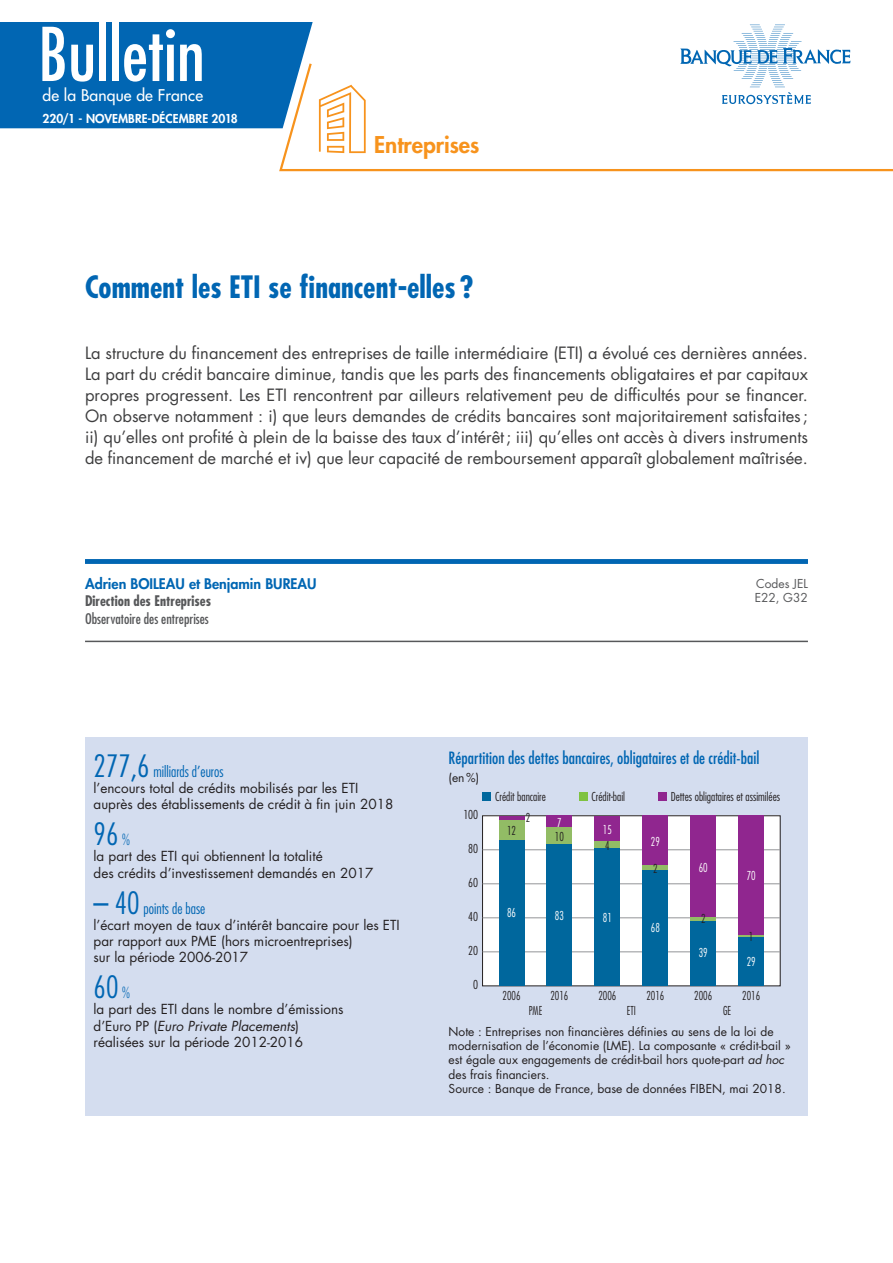
<style>
.page{position:relative;width:893px;height:1263px;background:#fff}
.page>*{position:absolute;margin:0;border:0;box-sizing:border-box;transform-origin:0 0}
.t1{font:condensed 72px "Futura Std";color:#fff}
.t2{font:700 condensed 30px "Futura Std";color:#0166b3}
.t3{font:300 condensed 30px "Futura Std";color:#0166b3}
.t4{font:800 22.5px "Futura Std";color:#f7931d}
.t5{font:16.5px/21px "Futura Std";color:#3e3e3f;text-align:justify}
.t6{font:condensed 16.5px "Futura Std";color:#0166b3}
.t7{font:500 15.75px "Futura Std";letter-spacing:.01em;color:#fff}
.t8{font:300 condensed 15px "Futura Std";color:#0166b3}
.t9{font:800 14.25px "Futura Std";color:#0166b3}
.t10{font:condensed 14.25px "Futura Std";color:#57585a}
.t11{font:700 condensed 14.25px "Futura Std";color:#57585a}
.t12{font:13.5px/16.2px "Futura Std";color:#231f20}
.t13{font:12px/14.4px "Futura Std";color:#231f20}
.t14{font:300 condensed 12px "Futura Std";color:#231f20}
.t15{font:300 condensed 12px "Futura Std";color:#231f20;scale:.9 1}
.t16{font:800 12px "Futura Std";letter-spacing:.005em;color:#fff}
.t17{font:300 condensed 12px "Futura Std";color:#fff;scale:.9 1}
.t18{font:12px/14.4px "Futura Std";color:#57585a}
.s1{font-size:30px}
.s2{font-size:15px}
.s3{font-style:italic}
</style>
<div class="page">
<svg style="left:278px;top:84px;width:615px;height:87px"></svg>
<svg style="left:680px;top:25px;width:171px;height:79px"></svg>
<svg style="left:319px;top:85px;width:47px;height:68px"></svg>
<div style="left:0;top:22px;width:313px;height:106px;background:#0166b3"></div>
<div style="left:85px;top:737px;width:723px;height:379px;background:#d4ddef"></div>
<div style="left:483px;top:816px;width:297px;height:170px;background:#fff"></div>
<hr style="left:483px;top:917px;width:297px;height:1px;background:#939598">
<hr style="left:483px;top:883px;width:297px;height:1px;background:#939598">
<hr style="left:483px;top:849px;width:297px;height:1px;background:#939598">
<div style="left:482px;top:793px;width:9px;height:8px;background:#00679d"></div>
<div style="left:579px;top:793px;width:8px;height:8px;background:#7fc241"></div>
<div style="left:658px;top:793px;width:8px;height:8px;background:#90268f"></div>
<hr style="left:483px;top:951px;width:297px;height:1px;background:#939598">
<div style="left:499px;top:839px;width:25px;height:147px;background:#00679d"></div>
<div style="left:499px;top:819px;width:25px;height:20px;background:#92bc65"></div>
<hr style="left:499px;top:816px;width:25px;height:3px;background:#90268f">
<div style="left:547px;top:844px;width:25px;height:142px;background:#00679d"></div>
<div style="left:547px;top:827px;width:25px;height:17px;background:#92bc65"></div>
<div style="left:547px;top:816px;width:25px;height:11px;background:#90268f"></div>
<div style="left:595px;top:848px;width:25px;height:138px;background:#00679d"></div>
<div style="left:595px;top:841px;width:25px;height:7px;background:#92bc65"></div>
<div style="left:595px;top:816px;width:25px;height:25px;background:#90268f"></div>
<div style="left:643px;top:869px;width:25px;height:117px;background:#00679d"></div>
<hr style="left:643px;top:865px;width:25px;height:4px;background:#92bc65">
<div style="left:643px;top:816px;width:25px;height:49px;background:#90268f"></div>
<div style="left:690px;top:920px;width:26px;height:66px;background:#00679d"></div>
<hr style="left:690px;top:917px;width:26px;height:3px;background:#92bc65">
<div style="left:690px;top:816px;width:26px;height:101px;background:#90268f"></div>
<div style="left:738px;top:937px;width:26px;height:49px;background:#00679d"></div>
<hr style="left:738px;top:935px;width:26px;height:2px;background:#92bc65">
<div style="left:738px;top:816px;width:26px;height:119px;background:#90268f"></div>
<hr style="left:85px;top:641px;width:723px;height:1px;background:#57585a">
<div style="left:85px;top:559px;width:723px;height:5px;background:#0166b3"></div>
<h1 class="t1" style="left:38px;top:11px;width:168px">Bulletin</h1>
<p class="t7" style="left:43px;top:85px;width:162px">de la Banque de France</p>
<p class="t16" style="left:43px;top:111px;width:197px">220/1 - NOVEMBRE-DÉCEMBRE 2018</p>
<h3 class="t4" style="left:374px;top:131px;width:107px">Entreprises</h3>
<h2 class="t2" style="left:85px;top:268px;width:390px">Comment les ETI se financent-elles ?</h2>
<p class="t5" style="left:85px;top:343px;width:724px">La structure du financement des entreprises de taille intermédiaire (ETI) a évolué ces dernières années.<br>La part du crédit bancaire diminue, tandis que les parts des financements obligataires et par capitaux propres progressent. Les ETI rencontrent par ailleurs relativement peu de difficultés pour se financer.<br>On observe notamment : i) que leurs demandes de crédits bancaires sont majoritairement satisfaites; ii) qu’elles ont profité à plein de la baisse des taux d’intérêt; iii) qu’elles ont accès à divers instruments de financement de marché et iv) que leur capacité de remboursement apparaît globalement maîtrisée.</p>
<p class="t9" style="left:85px;top:575px;width:233px">Adrien BOILEAU et Benjamin BUREAU</p>
<p class="t11" style="left:85px;top:592px;width:128px">Direction des Entreprises</p>
<p class="t10" style="left:85px;top:610px;width:125px">Observatoire des entreprises</p>
<p class="t8" style="left:94px;top:762px;width:131px"><span class="s1">277,6</span> milliards d’euros</p>
<p class="t12" style="left:94px;top:780px;width:301px">l’encours total de crédits mobilisés par les ETI auprès des établissements de crédit à fin juin 2018</p>
<h2 class="t3" style="left:94px;top:816px;width:38px">96 <span class="s2">%</span></h2>
<p class="t12" style="left:94px;top:848px;width:281px">la part des ETI qui obtiennent la totalité<br>des crédits d’investissement demandés en 2017</p>
<p class="t8" style="left:94px;top:899px;width:113px"><span class="s1">– 40</span> points de base</p>
<p class="t12" style="left:94px;top:917px;width:308px">l’écart moyen de taux d’intérêt bancaire pour les ETI par rapport aux PME (hors microentreprises)<br>sur la période 2006-2017</p>
<h2 class="t3" style="left:94px;top:969px;width:38px">60 <span class="s2">%</span></h2>
<p class="t12" style="left:94px;top:1001px;width:252px">la part des ETI dans le nombre d’émissions d’Euro PP (<span class="s3">Euro Private Placements</span>) réalisées sur la période 2012-2016</p>
<p class="t18" style="left:755px;top:576px;width:55px">Codes JEL<br>E22, G32</p>
<p class="t6" style="left:449px;top:748px;width:312px">Répartition des dettes bancaires, obligataires et de crédit-bail</p>
<p class="t13" style="left:449px;top:771px;width:32px">(en%)</p>
<p class="t14" style="left:495px;top:789px;width:52px">Crédit bancaire</p>
<p class="t14" style="left:591px;top:789px;width:35px">Crédit-bail</p>
<p class="t14" style="left:671px;top:789px;width:111px">Dettes obligataires et assimilées</p>
<p class="t14" style="left:463px;top:807px;width:16px">100</p>
<p class="t14" style="left:468px;top:841px;width:11px">80</p>
<p class="t14" style="left:468px;top:875px;width:11px">60</p>
<p class="t14" style="left:468px;top:909px;width:11px">40</p>
<p class="t14" style="left:468px;top:943px;width:11px">20</p>
<p class="t14" style="left:473px;top:977px;width:6px">0</p>
<p class="t15" style="left:507px;top:823px;width:12px">12</p>
<p class="t15" style="left:526px;top:810px;width:7px">2</p>
<p class="t17" style="left:557px;top:815px;width:7px">7</p>
<p class="t15" style="left:555px;top:829px;width:12px">10</p>
<p class="t17" style="left:507px;top:906px;width:12px">86</p>
<p class="t17" style="left:555px;top:908px;width:12px">83</p>
<p class="t15" style="left:503px;top:988px;width:22px">2006</p>
<p class="t15" style="left:550px;top:988px;width:22px">2016</p>
<p class="t15" style="left:529px;top:1003px;width:17px">PME</p>
<p class="t17" style="left:603px;top:822px;width:12px">15</p>
<p class="t15" style="left:605px;top:838px;width:7px">4</p>
<p class="t17" style="left:603px;top:910px;width:12px">81</p>
<p class="t17" style="left:651px;top:834px;width:12px">29</p>
<p class="t15" style="left:653px;top:861px;width:7px">2</p>
<p class="t17" style="left:651px;top:921px;width:12px">68</p>
<p class="t15" style="left:598px;top:988px;width:22px">2006</p>
<p class="t15" style="left:646px;top:988px;width:22px">2016</p>
<p class="t15" style="left:627px;top:1003px;width:12px">ETI</p>
<p class="t17" style="left:699px;top:860px;width:12px">60</p>
<p class="t17" style="left:747px;top:869px;width:12px">70</p>
<p class="t15" style="left:701px;top:912px;width:7px">2</p>
<p class="t17" style="left:699px;top:946px;width:12px">39</p>
<p class="t15" style="left:694px;top:988px;width:22px">2006</p>
<p class="t15" style="left:723px;top:1003px;width:11px">GE</p>
<p class="t15" style="left:749px;top:929px;width:7px">1</p>
<p class="t17" style="left:747px;top:954px;width:12px">29</p>
<p class="t15" style="left:742px;top:988px;width:22px">2016</p>
<p class="t13" style="left:449px;top:1024px;width:344px">Note : Entreprises non financières définies au sens de la loi de modernisation de l’économie (LME). La composante « crédit-bail » est égale aux engagements de crédit-bail hors quote-part <span class="s3">ad hoc </span>des frais financiers.<br>Source : Banque de France, base de données FIBEN, mai 2018.</p>
</div>
